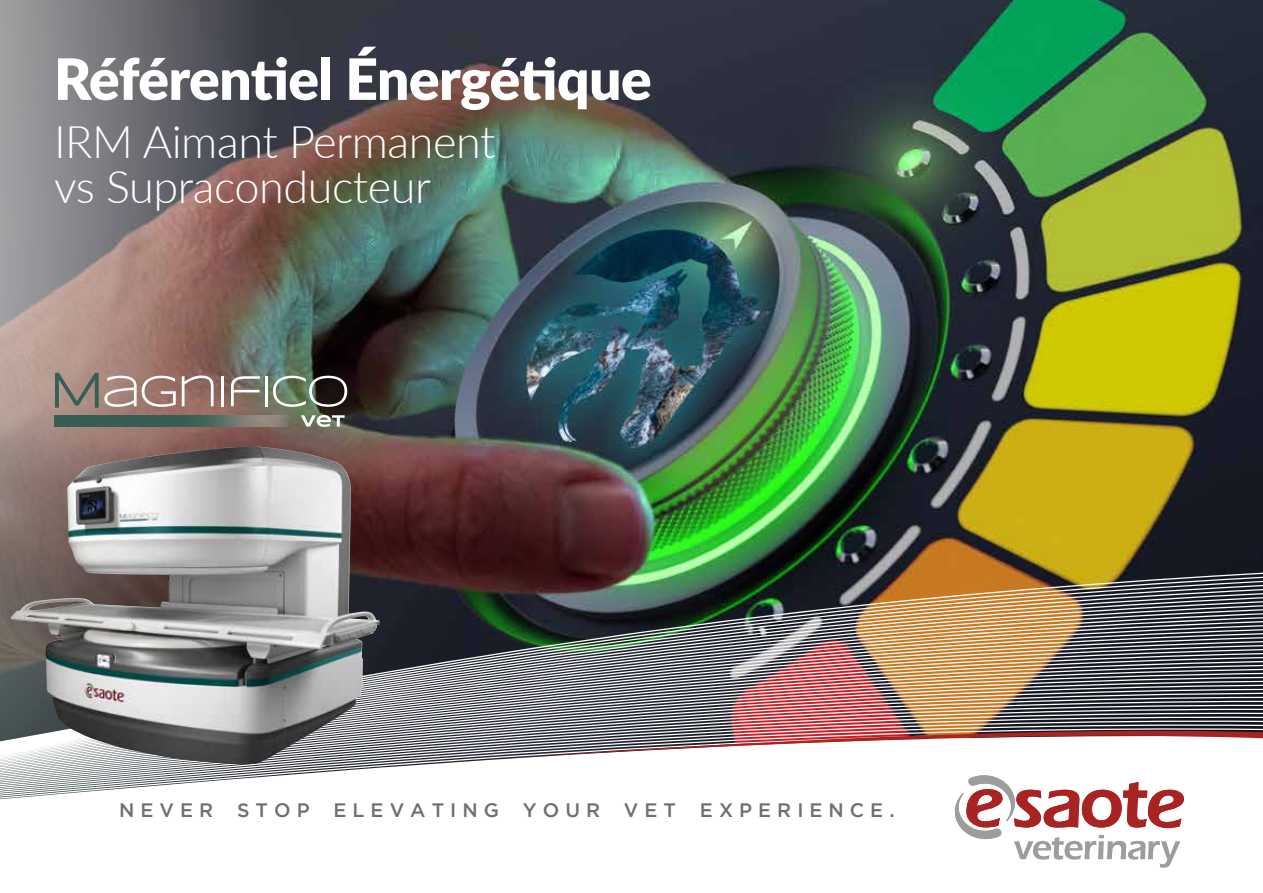
<style>
.page{position:relative;width:1263px;height:893px;background:#fff}
.page>*{position:absolute;margin:0;border:0;box-sizing:border-box;transform-origin:0 0}
.t1{font:900 57px "Lato";letter-spacing:-.015em;color:#fff}
.t2{font:300 45px/45px "Lato";letter-spacing:-.01em;color:#fff}
.t3{font:500 19.5px "Gotham";letter-spacing:.31em;color:#706f6f}
</style>
<div class="page">
<img style="left:0;top:0;width:1263px;height:538px">
<img style="left:0;top:538px;width:1263px;height:262px">
<svg style="left:503px;top:730px;width:760px;height:28px"></svg>
<svg style="left:301px;top:415px;width:44px;height:12px"></svg>
<svg style="left:55px;top:373px;width:121px;height:35px;background:#a48e85"></svg>
<svg style="left:182px;top:375px;width:32px;height:31px"></svg>
<hr style="left:221px;top:376px;width:3px;height:30px;background:#fff">
<svg style="left:231px;top:376px;width:29px;height:30px"></svg>
<hr style="left:265px;top:376px;width:3px;height:30px;background:#fff">
<svg style="left:273px;top:376px;width:74px;height:31px;background:#697162"></svg>
<svg style="left:54px;top:415px;width:234px;height:11px;background:#4e695e"></svg>
<img style="left:11px;top:446px;width:369px;height:319px">
<svg style="left:951px;top:775px;width:233px;height:93px"></svg>
<h1 class="t1" style="left:54px;top:36px;width:599px">Référentiel Énergétique</h1>
<h2 class="t2" style="left:54px;top:117px;width:443px">IRM Aimant Permanent vs Supraconducteur</h2>
<p class="t3" style="left:119px;top:799px;width:777px">NEVER STOP ELEVATING YOUR VET EXPERIENCE.</p>
</div>
